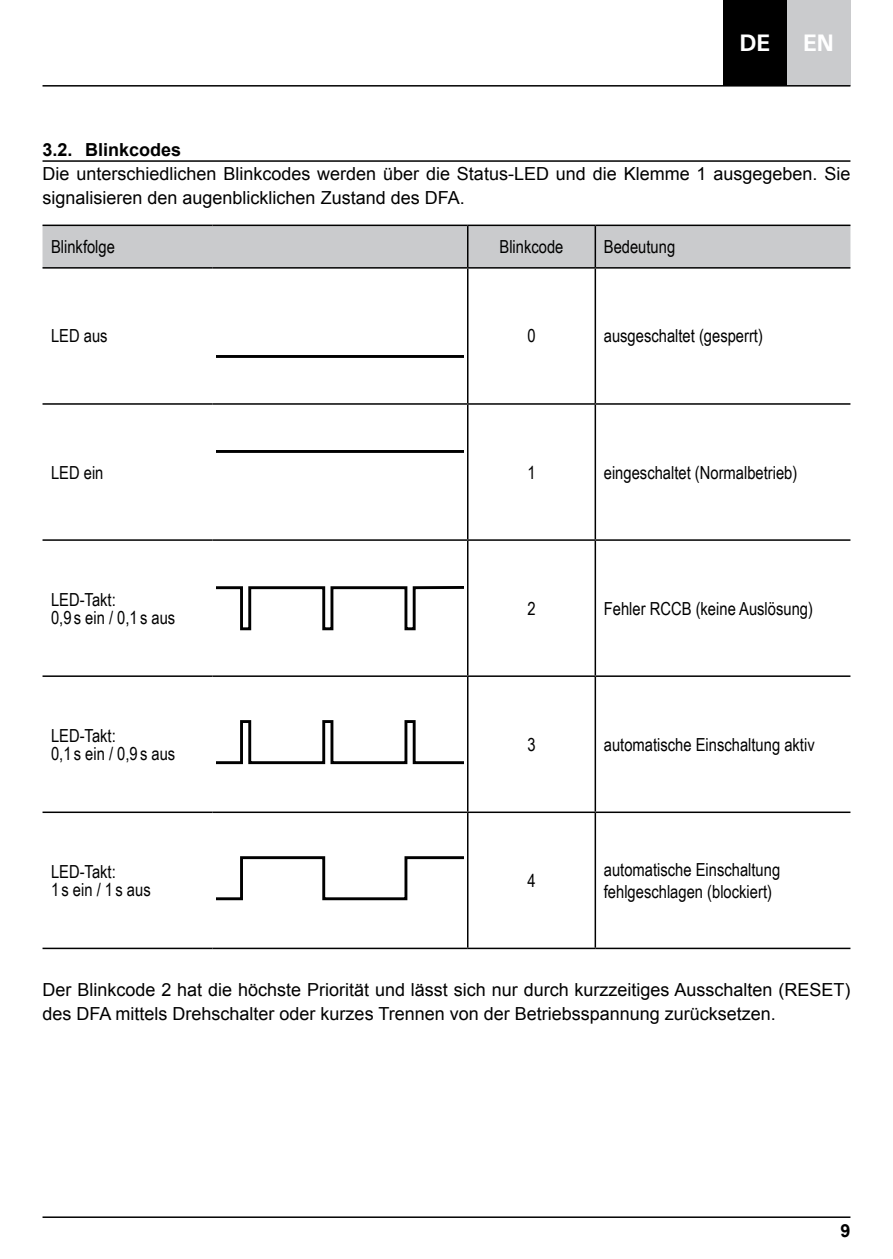
<style>
.page{position:relative;width:893px;height:1259px;background:#fff}
.page>*{position:absolute;margin:0;border:0;box-sizing:border-box;transform-origin:0 0}
.t1{font:700 24px "Univers";color:#fff}
.t2{font:18px/24px "Arial";color:#000}
.t3{font:18px/18px "Arial Narrow";color:#000}
.t4{font:700 18px "Arial";color:#000}
</style>
<div class="page">
<hr style="left:43px;top:160px;width:807px;height:2px;background:#000">
<div style="left:43px;top:226px;width:807px;height:41px;background:#cacbcd"></div>
<hr style="left:43px;top:225px;width:170px;height:1px;background:#000">
<hr style="left:213px;top:225px;width:255px;height:1px;background:#000">
<hr style="left:468px;top:225px;width:127px;height:1px;background:#000">
<hr style="left:467px;top:226px;width:1px;height:41px;background:#000">
<hr style="left:595px;top:225px;width:255px;height:1px;background:#000">
<hr style="left:595px;top:226px;width:1px;height:41px;background:#000">
<hr style="left:43px;top:267px;width:170px;height:2px;background:#000">
<hr style="left:213px;top:267px;width:255px;height:2px;background:#000">
<hr style="left:468px;top:267px;width:127px;height:2px;background:#000">
<hr style="left:595px;top:267px;width:255px;height:2px;background:#000">
<hr style="left:467px;top:269px;width:1px;height:134px;background:#000">
<hr style="left:595px;top:269px;width:1px;height:134px;background:#000">
<hr style="left:43px;top:403px;width:170px;height:2px;background:#000">
<hr style="left:213px;top:403px;width:255px;height:2px;background:#000">
<hr style="left:467px;top:405px;width:1px;height:134px;background:#000">
<hr style="left:468px;top:403px;width:127px;height:2px;background:#000">
<hr style="left:595px;top:405px;width:1px;height:134px;background:#000">
<hr style="left:595px;top:403px;width:255px;height:2px;background:#000">
<hr style="left:43px;top:539px;width:170px;height:2px;background:#000">
<hr style="left:213px;top:539px;width:255px;height:2px;background:#000">
<hr style="left:467px;top:541px;width:1px;height:134px;background:#000">
<hr style="left:468px;top:539px;width:127px;height:2px;background:#000">
<hr style="left:595px;top:541px;width:1px;height:134px;background:#000">
<hr style="left:595px;top:539px;width:255px;height:2px;background:#000">
<hr style="left:43px;top:675px;width:170px;height:2px;background:#000">
<hr style="left:213px;top:675px;width:255px;height:2px;background:#000">
<hr style="left:467px;top:677px;width:1px;height:134px;background:#000">
<hr style="left:468px;top:675px;width:127px;height:2px;background:#000">
<hr style="left:595px;top:677px;width:1px;height:134px;background:#000">
<hr style="left:595px;top:675px;width:255px;height:2px;background:#000">
<hr style="left:43px;top:811px;width:170px;height:2px;background:#000">
<hr style="left:43px;top:947px;width:170px;height:2px;background:#000">
<hr style="left:213px;top:811px;width:255px;height:2px;background:#000">
<hr style="left:213px;top:947px;width:255px;height:2px;background:#000">
<hr style="left:467px;top:813px;width:1px;height:134px;background:#000">
<hr style="left:468px;top:811px;width:127px;height:2px;background:#000">
<hr style="left:468px;top:947px;width:127px;height:2px;background:#000">
<hr style="left:595px;top:813px;width:1px;height:134px;background:#000">
<hr style="left:595px;top:811px;width:255px;height:2px;background:#000">
<hr style="left:595px;top:947px;width:255px;height:2px;background:#000">
<hr style="left:217px;top:355px;width:246px;height:3px;background:#000">
<hr style="left:217px;top:450px;width:246px;height:3px;background:#000">
<svg style="left:217px;top:586px;width:246px;height:45px"></svg>
<svg style="left:217px;top:720px;width:246px;height:45px"></svg>
<svg style="left:217px;top:856px;width:246px;height:45px"></svg>
<div style="left:787px;top:0;width:63px;height:86px;background:#cacbcd"></div>
<div style="left:723px;top:0;width:64px;height:86px;background:#000"></div>
<hr style="left:43px;top:1216px;width:807px;height:2px;background:#000">
<hr style="left:43px;top:85px;width:807px;height:2px;background:#000">
<h1 class="t1" style="left:739px;top:27px;width:32px">DE</h1>
<h1 class="t1" style="left:803px;top:27px;width:32px">EN</h1>
<p class="t4" style="left:43px;top:138px;width:140px">3.2. Blinkcodes</p>
<p class="t2" style="left:43px;top:162px;width:809px">Die unterschiedlichen Blinkcodes werden über die Status-LED und die Klemme 1 ausgegeben. Sie signalisieren den augenblicklichen Zustand des DFA.</p>
<p class="t3" style="left:51px;top:237px;width:65px">Blinkfolge</p>
<p class="t3" style="left:499px;top:237px;width:65px">Blinkcode</p>
<p class="t3" style="left:604px;top:237px;width:73px">Bedeutung</p>
<p class="t3" style="left:51px;top:326px;width:58px">LED aus</p>
<p class="t3" style="left:527px;top:326px;width:10px">0</p>
<p class="t3" style="left:604px;top:326px;width:161px">ausgeschaltet (gesperrt)</p>
<p class="t3" style="left:51px;top:462px;width:54px">LED ein</p>
<p class="t3" style="left:527px;top:462px;width:10px">1</p>
<p class="t3" style="left:604px;top:462px;width:195px">eingeschaltet (Normalbetrieb)</p>
<p class="t3" style="left:51px;top:589px;width:126px">LED-Takt:<br>0,9 s ein / 0,1 s aus</p>
<p class="t3" style="left:527px;top:598px;width:10px">2</p>
<p class="t3" style="left:604px;top:598px;width:211px">Fehler RCCB (keine Auslösung)</p>
<p class="t3" style="left:51px;top:726px;width:126px">LED-Takt:<br>0,1 s ein / 0,9 s aus</p>
<p class="t3" style="left:527px;top:735px;width:10px">3</p>
<p class="t3" style="left:604px;top:735px;width:212px">automatische Einschaltung aktiv</p>
<p class="t3" style="left:51px;top:862px;width:101px">LED-Takt:<br>1 s ein / 1 s aus</p>
<p class="t3" style="left:527px;top:871px;width:10px">4</p>
<p class="t3" style="left:604px;top:858px;width:178px;line-height:21.6px">automatische Einschaltung fehlgeschlagen (blockiert)</p>
<p class="t2" style="left:43px;top:978px;width:809px">Der Blinkcode 2 hat die höchste Priorität und lässt sich nur durch kurzzeitiges Ausschalten (RESET) des DFA mittels Drehschalter oder kurzes Trennen von der Betriebsspannung zurücksetzen.</p>
<p class="t4" style="left:840px;top:1218px;width:12px">9</p>
</div>
